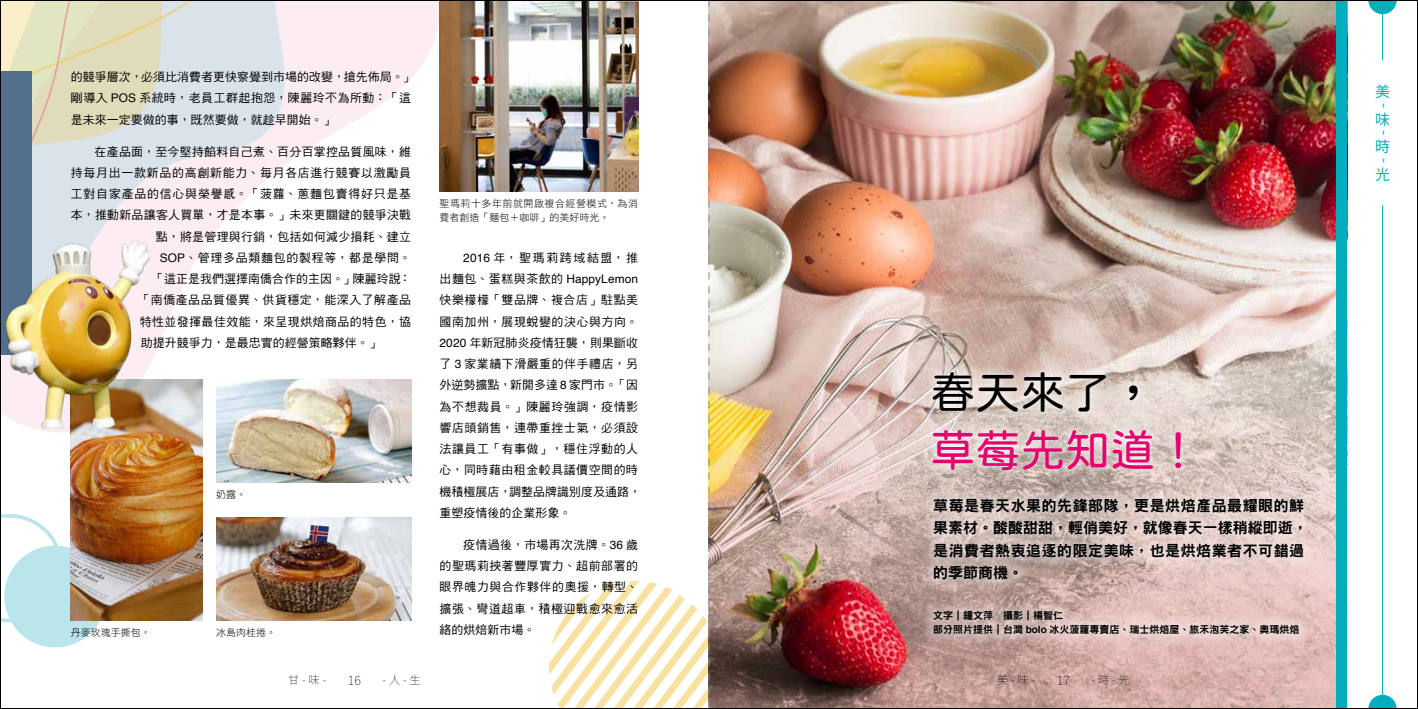
<style>
.page{position:relative;width:1418px;height:709px;background:#fff}
.page>*{position:absolute;margin:0;border:0;box-sizing:border-box;transform-origin:0 0}
.t1{font:45px "jf openhuninn 1.1";color:#e5006e}
.t2{font:45px "jf openhuninn 1.1";color:#000}
.t3{font:15px/22.5px "DF Hei Std W9";letter-spacing:.035em;color:#000}
.t4{font:15px "Noto Sans CJ Ktc";color:#00aebb}
.t5{font:100 12.5px "Noto Sans CJ Ktc";color:#000}
.t6{font:11.88px/21.2px "DF Hei Std W5";letter-spacing:.05em;color:#000}
.t7{font:11.88px/21.2px "DF Hei Std W5";letter-spacing:.01em;color:#000}
.t8{font:11.88px "DF Hei Std W5";letter-spacing:.025em;color:#000}
.t9{font:11.88px "DF Hei Std W5";letter-spacing:.07em;color:#000}
.t10{font:100 11.25px "Noto Sans CJ Ktc";color:#000}
.t11{font:10px/13.8px "DF Hei Std W9";color:#000}
.t12{font:10px/13.8px "DF Hei Std W3";letter-spacing:.05em;color:#000}
.t13{font:10px "DF Hei Std W3";color:#000}
.s1{font-family:"Helvetica"}
.s2{font-family:"Helvetica";font-weight:700}
</style>
<div class="page">
<svg style="left:2px;top:510px;width:110px;height:138px"></svg>
<svg style="left:2px;top:2px;width:439px;height:432px"></svg>
<svg style="left:150px;top:218px;width:157px;height:94px"></svg>
<svg style="left:2px;top:218px;width:148px;height:153px;background:#e9e7ed"></svg>
<svg style="left:2px;top:2px;width:305px;height:216px;background:#e4e4dd"></svg>
<img style="left:720px;top:2px;width:616px;height:319px">
<img style="left:720px;top:321px;width:616px;height:386px">
<div style="left:923px;top:363px;width:267px;height:117px;background:#fff;opacity:.67"></div>
<div style="left:923px;top:487px;width:390px;height:157px;background:#fff;opacity:.56"></div>
<div style="left:1336px;top:0;width:10px;height:709px;background:#00aebb"></div>
<img style="left:71px;top:379px;width:131px;height:241px">
<img style="left:216px;top:379px;width:195px;height:103px">
<img style="left:216px;top:517px;width:195px;height:103px">
<div style="left:0;top:71px;width:32px;height:283px;background:#52708d"></div>
<img style="left:439px;top:2px;width:109px;height:189px">
<img style="left:6px;top:240px;width:143px;height:189px">
<svg style="left:1368px;top:2px;width:28px;height:12px"></svg>
<svg style="left:1368px;top:694px;width:28px;height:13px"></svg>
<hr style="left:1382px;top:206px;width:1px;height:503px;background:#00aebb">
<hr style="left:1382px;top:0;width:1px;height:60px;background:#00aebb">
<img style="left:548px;top:2px;width:172px;height:705px">
<p class="t7" style="left:71px;top:66px;width:344px">的競爭層次，必須比消費者更快察覺到市場的改變，搶先佈局。」剛導入 <span class="s1">POS</span> 系統時，老員工群起抱怨，陳麗玲不為所動：「這是未來一定要做的事，既然要做，就趁早開始。」</p>
<p class="t8" style="left:95px;top:145px;width:318px">在產品面，至今堅持餡料自己煮、百分百掌控品質風味，維</p>
<p class="t6" style="left:71px;top:162px;width:342px">持每月出一款新品的高創新能力、每月各店進行競賽以激勵員</p>
<p class="t9" style="left:71px;top:187px;width:342px">工對自家產品的信心與榮譽感。「菠蘿、蔥麵包賣得好只是基</p>
<p class="t8" style="left:71px;top:208px;width:342px">本，推動新品讓客人買單，才是本事。」未來更關鍵的競爭決戰</p>
<p class="t8" style="left:156px;top:230px;width:256px">點，將是管理與行銷，包括如何減少損耗、建立</p>
<p class="t6" style="left:160px;top:247px;width:253px"><span class="s1">SOP</span>、管理多品類麵包的製程等，都是學問。</p>
<p class="t7" style="left:152px;top:268px;width:260px">「這正是我們選擇南僑合作的主因。」陳麗玲說：</p>
<p class="t6" style="left:138px;top:289px;width:274px">「南僑產品品質優異、供貨穩定，能深入了解產品</p>
<p class="t6" style="left:140px;top:310px;width:273px">特性並發揮最佳效能，來呈現烘焙商品的特色，協</p>
<p class="t7" style="left:141px;top:332px;width:241px">助提升競爭力，是最忠實的經營策略夥伴。」</p>
<p class="t13" style="left:71px;top:627px;width:81px">丹麥玫瑰手撕包。</p>
<p class="t13" style="left:216px;top:489px;width:31px">奶露。</p>
<p class="t13" style="left:216px;top:627px;width:61px">冰島肉桂捲。</p>
<p class="t12" style="left:439px;top:196px;width:200px">聖瑪莉十多年前就開啟複合經營模式，為消費者創造「麵包＋咖啡」的美好時光。</p>
<p class="t6" style="left:439px;top:247px;width:203px;text-indent:24px"><span class="s1">2016</span> 年，聖瑪莉跨域結盟，推出麵包、蛋糕與茶飲的 <span class="s1">HappyLemon</span>快樂檬檬「雙品牌、複合店」駐點美國南加州，展現蛻變的決心與方向。<br><span class="s1">2020</span> 年新冠肺炎疫情狂襲，則果斷收了 <span class="s1">3</span> 家業績下滑嚴重的伴手禮店，另外逆勢擴點，新開多達 <span class="s1">8</span> 家門市。「因為不想裁員。」陳麗玲強調，疫情影響店頭銷售，連帶重挫士氣，必須設法讓員工「有事做」，穩住浮動的人心，同時藉由租金較具議價空間的時機積極展店，調整品牌識別度及通路，重塑疫情後的企業形象。</p>
<p class="t6" style="left:439px;top:534px;width:200px;text-align:justify;text-indent:24px">疫情過後，市場再次洗牌。<span class="s1">36</span> 歲的聖瑪莉挾著豐厚實力、超前部署的眼界魄力與合作夥伴的奧援，轉型、擴張、彎道超車，積極迎戰愈來愈活絡的烘焙新市場。</p>
<h1 class="t2" style="left:930px;top:363px;width:226px">春天來了，</h1>
<h1 class="t1" style="left:930px;top:420px;width:271px">草莓先知道！</h1>
<p class="t3" style="left:933px;top:493px;width:376px">草莓是春天水果的先鋒部隊，更是烘焙產品最耀眼的鮮果素材。酸酸甜甜，輕俏美好，就像春天一樣稍縱即逝，是消費者熱衷追逐的限定美味，也是烘焙業者不可錯過的季節商機。</p>
<p class="t11" style="left:933px;top:608px;width:368px">文字｜鍾文萍 攝影｜楊智仁<br>部分照片提供｜台灣 <span class="s2">bolo</span> 冰火菠蘿專賣店、瑞士烘焙屋、旅禾泡芙之家、奧瑪烘焙</p>
<p class="t5" style="left:348px;top:673px;width:15px">16</p>
<p class="t10" style="left:997px;top:673px;width:134px">美 - 味 -　　　　　- 時 - 光</p>
<p class="t10" style="left:288px;top:673px;width:134px">甘 - 味 -　　　　　- 人 - 生</p>
<p class="t5" style="left:1056px;top:673px;width:15px">17</p>
<p class="t4" style="left:1374px;top:83px;width:16px">美</p>
<p class="t4" style="left:1393px;top:103px;width:7px;rotate:90deg">-</p>
<p class="t4" style="left:1374px;top:111px;width:16px">味</p>
<p class="t4" style="left:1393px;top:130px;width:7px;rotate:90deg">-</p>
<p class="t4" style="left:1374px;top:138px;width:16px">時</p>
<p class="t4" style="left:1393px;top:158px;width:7px;rotate:90deg">-</p>
<p class="t4" style="left:1374px;top:166px;width:16px">光</p>
</div>
